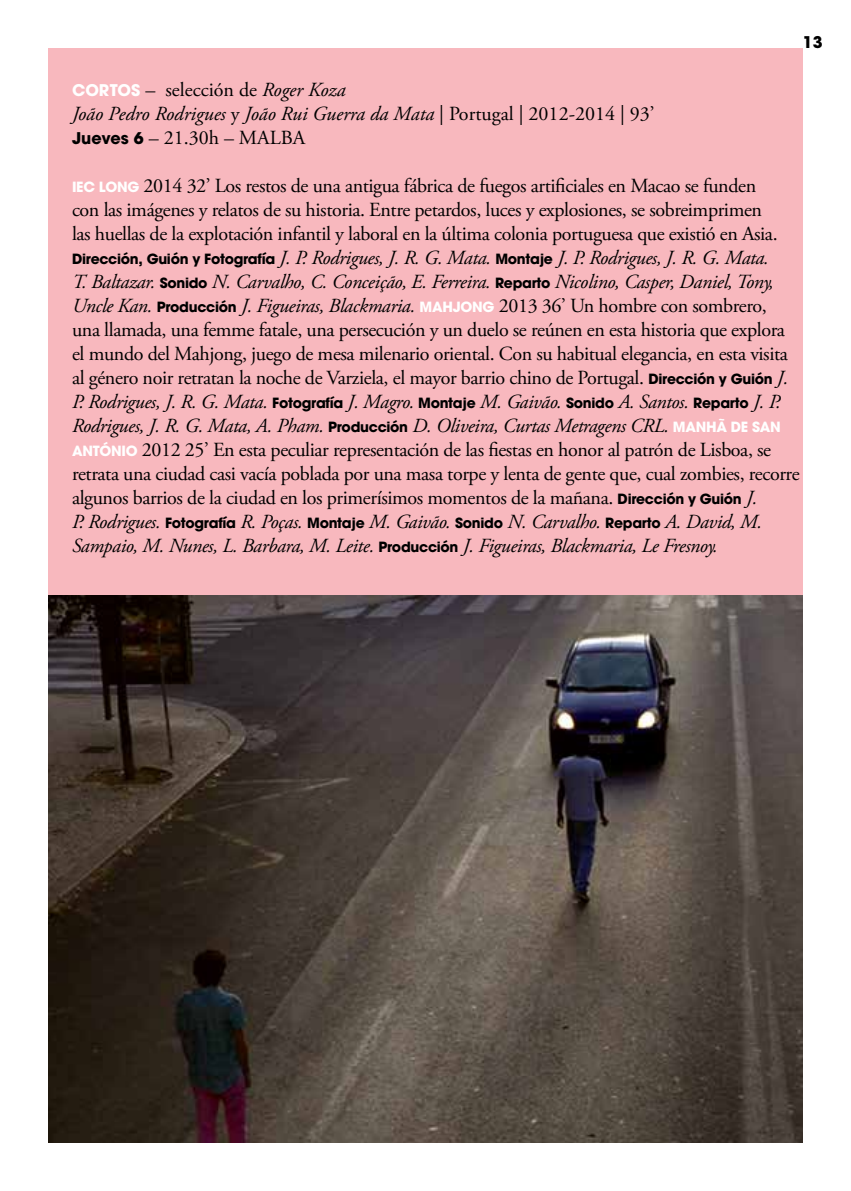
<style>
.page{position:relative;width:851px;height:1191px;background:#fff}
.page>*{position:absolute;margin:0;border:0;box-sizing:border-box;transform-origin:0 0}
.t1{font:20px/24px "Adobe Garamond Pro";letter-spacing:-.02em;color:#000}
.t2{font:20px/24px "Adobe Garamond Pro";color:#000}
.t3{font:700 16px "Avant Garde";color:#000}
.s1{font-family:"Avant Garde";font-weight:700;font-size:16px;color:#fff}
.s2{font-style:italic}
.s3{font-family:"Avant Garde";font-weight:700;font-size:16px}
.s4{font-family:"Avant Garde";font-weight:700;font-size:14px;color:#fff}
.s5{font-family:"Avant Garde";font-weight:700;font-size:14px}
.s6{font-family:"Avant Garde";font-weight:700;font-size:14px;color:#f8b8be}
</style>
<div class="page">
<div style="left:48px;top:48px;width:754px;height:1095px;background:#f8b8be"></div>
<img style="left:48px;top:595px;width:754px;height:548px">
<p class="t3" style="left:802px;top:32px;width:21px">13</p>
<p class="t2" style="left:72px;top:78px;width:584px"><span class="s1">CORTOS</span> – selección de <span class="s2">Roger Koza<br>João Pedro Rodrigues</span> y <span class="s2">João Rui Guerra da Mata</span> | Portugal | 2012-2014 | 93’<br><span class="s3">Jueves 6</span> – 21.30h – MALBA</p>
<p class="t1" style="left:72px;top:174px;width:729px"><span class="s4">IEC LONG</span> 2014 32’ Los restos de una antigua fábrica de fuegos artificiales en Macao se funden<br>con las imágenes y relatos de su historia. Entre petardos, luces y explosiones, se sobreimprimen<br>las huellas de la explotación infantil y laboral en la última colonia portuguesa que existió en Asia.<br><span class="s5">Dirección, Guión y Fotografía</span> <span class="s2">J. P. Rodrigues, J. R. G. Mata.</span> <span class="s5">Montaje</span> <span class="s2">J. P. Rodrigues, J. R. G. Mata.<br>T. Baltazar.</span> <span class="s5">Sonido</span> <span class="s2">N. Carvalho, C. Conceição, E. Ferreira.</span> <span class="s5">Reparto</span> <span class="s2">Nicolino, Casper, Daniel, Tony, Uncle Kan.</span> <span class="s5">Producción</span> <span class="s2">J. Figueiras, Blackmaria.</span> <span class="s4">MAHJONG</span> 2013 36’ Un hombre con sombrero, una llamada, una femme fatale, una persecución y un duelo se reúnen en esta historia que explora el mundo del Mahjong, juego de mesa milenario oriental. Con su habitual elegancia, en esta visita al género noir retratan la noche de Varziela, el mayor barrio chino de Portugal. <span class="s5">Dirección y Guión</span> <span class="s2">J.<br>P. Rodrigues, J. R. G. Mata.</span> <span class="s5">Fotografía</span> <span class="s2">J. Magro.</span> <span class="s5">Montaje</span> <span class="s2">M. Gaivão.</span> <span class="s5">Sonido</span> <span class="s2">A. Santos.</span> <span class="s5">Reparto</span> <span class="s2">J. P.<br>Rodrigues, J. R. G. Mata, A. Pham.</span> <span class="s5">Producción</span> <span class="s2">D. Oliveira, Curtas Metragens CRL.</span> <span class="s4">MANHÃ DE SAN</span><span class="s6">TO </span><span class="s4">ANTÓNIO</span> 2012 25’ En esta peculiar representación de las fiestas en honor al patrón de Lisboa, se retrata una ciudad casi vacía poblada por una masa torpe y lenta de gente que, cual zombies, recorre algunos barrios de la ciudad en los primerísimos momentos de la mañana. <span class="s5">Dirección y Guión</span> <span class="s2">J.<br>P. Rodrigues.</span> <span class="s5">Fotografía</span> <span class="s2">R. Poças.</span> <span class="s5">Montaje</span> <span class="s2">M. Gaivão.</span> <span class="s5">Sonido</span> <span class="s2">N. Carvalho.</span> <span class="s5">Reparto</span> <span class="s2">A. David, M.<br>Sampaio, M. Nunes, L. Barbara, M. Leite.</span> <span class="s5">Producción</span> <span class="s2">J. Figueiras, Blackmaria, Le Fresnoy.</span></p>
</div>
